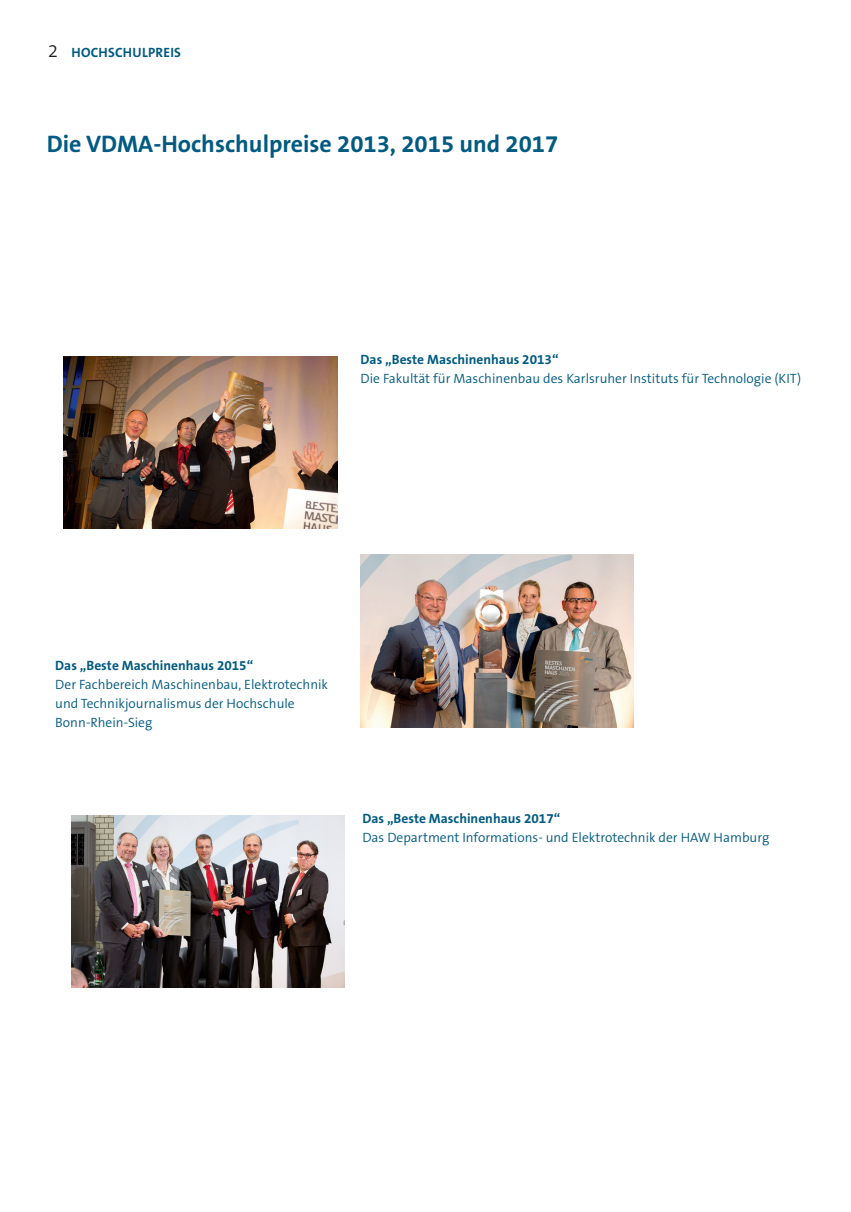
<style>
.page{position:relative;width:851px;height:1212px;background:#fff}
.page>*{position:absolute;margin:0;border:0;box-sizing:border-box;transform-origin:0 0}
.t1{font:700 24px "The Sans B Plus W7";color:#005a81}
.t2{font:300 13.5px/19.2px "The Sans B Plus W4";color:#005a81}
.t3{font:700 13.5px "The Sans B Plus W7";color:#005a81}
.s1{font-family:"The Sans B Plus W4";font-weight:300;font-size:18px;color:#231f20}
</style>
<div class="page">
<img style="left:71px;top:815px;width:273px;height:172px">
<img style="left:360px;top:555px;width:273px;height:172px">
<img style="left:64px;top:356px;width:273px;height:173px">
<p class="t3" style="left:48px;top:44px;width:134px"><span class="s1">2</span> HOCHSCHULPREIS</p>
<h1 class="t1" style="left:47px;top:128px;width:513px">Die VDMA-Hochschulpreise 2013, 2015 und 2017</h1>
<p class="t3" style="left:360px;top:350px;width:199px">Das „Beste Maschinenhaus 2013“</p>
<p class="t2" style="left:360px;top:369px;width:442px">Die Fakultät für Maschinenbau des Karlsruher Instituts für Technologie (KIT)</p>
<p class="t3" style="left:55px;top:656px;width:199px">Das „Beste Maschinenhaus 2015“</p>
<p class="t2" style="left:55px;top:675px;width:274px">Der Fachbereich Maschinenbau, Elektrotechnik und Technikjournalismus der Hochschule<br>Bonn-Rhein-Sieg</p>
<p class="t3" style="left:362px;top:810px;width:199px">Das „Beste Maschinenhaus 2017“</p>
<p class="t2" style="left:362px;top:828px;width:408px">Das Department Informations- und Elektrotechnik der HAW Hamburg</p>
</div>
